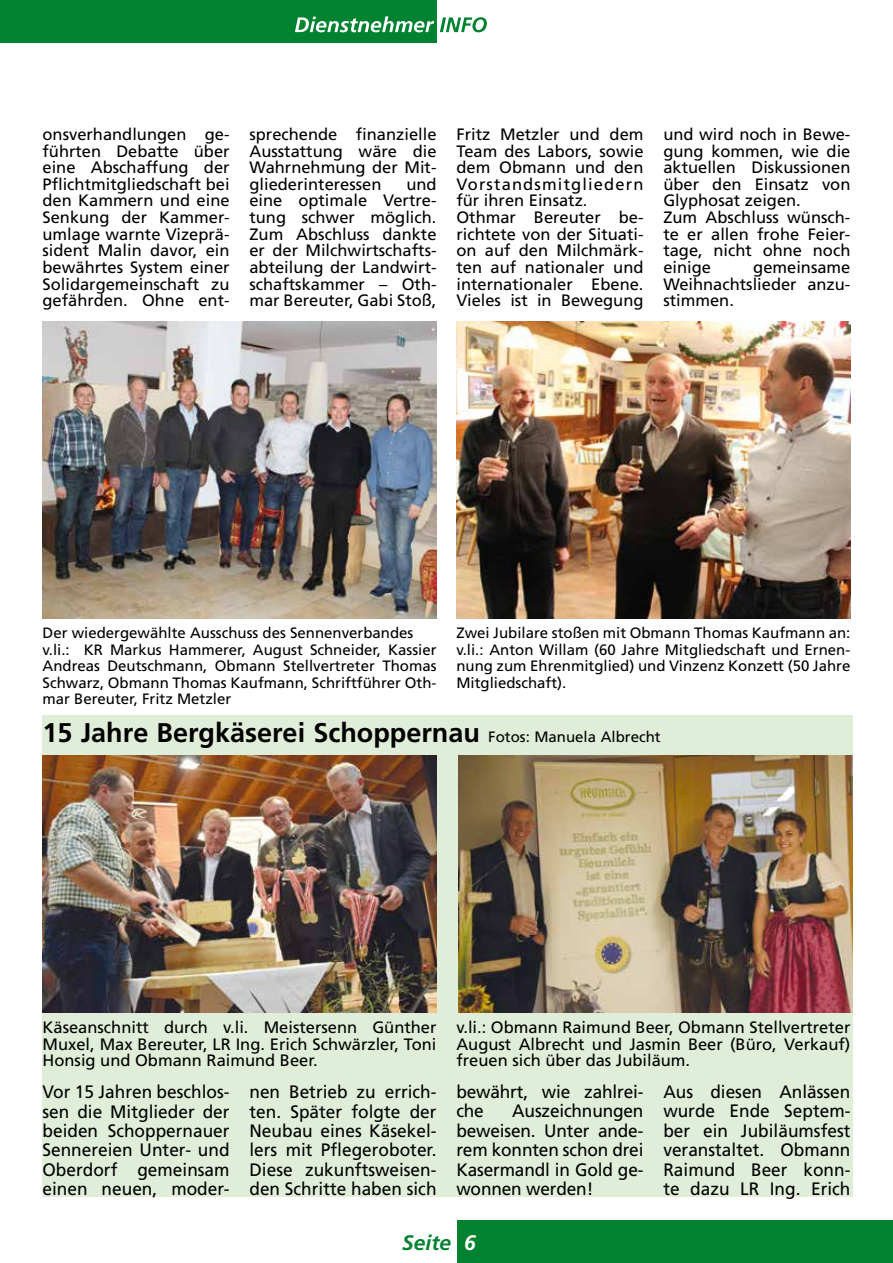
<style>
.page{position:relative;width:893px;height:1263px;background:#fff}
.page>*{position:absolute;margin:0;border:0;box-sizing:border-box;transform-origin:0 0}
.t1{font:700 27px "Frutiger LT";color:#000}
.t2{font:italic 700 21px "Frutiger LT";color:#008231}
.t3{font:18px/19.4px "Frutiger LT";color:#000;text-align:justify;scale:.96 1}
.t4{font:16.5px/16.6px "Frutiger LT";color:#000;text-align:justify}
.t5{font:15px/16.5px "Frutiger LT";color:#000}
.s1{font-weight:400;font-size:15px}
.s2{color:#fff}
</style>
<div class="page">
<div style="left:43px;top:716px;width:810px;height:481px;background:#e0edd9"></div>
<div style="left:0;top:0;width:437px;height:43px;background:#008231"></div>
<svg style="left:440px;top:17px;width:47px;height:15px"></svg>
<svg style="left:295px;top:16px;width:139px;height:16px"></svg>
<div style="left:457px;top:1220px;width:436px;height:43px;background:#008231"></div>
<img style="left:43px;top:322px;width:394px;height:296px">
<img style="left:43px;top:755px;width:394px;height:257px">
<img style="left:456px;top:322px;width:394px;height:296px">
<img style="left:458px;top:755px;width:395px;height:257px">
<p class="t4" style="left:43px;top:126px;width:189px">onsverhandlungen ge&shy;führten Debatte über eine Abschaffung der Pflichtmitgliedschaft bei den Kammern und eine Senkung der Kammer&shy;umlage warnte Vizeprä&shy;sident Malin davor, ein bewährtes System einer Solidargemeinschaft zu gefährden. Ohne ent-</p>
<p class="t4" style="left:249px;top:126px;width:189px">sprechende finanzielle Ausstattung wäre die Wahrnehmung der Mit&shy;gliederinteressen</p>
<p class="t4" style="left:249px;top:176px;width:189px;text-indent:157px">und eine optimale Vertre&shy;tung schwer möglich.<br>Zum Abschluss dankte er der Milchwirtschafts&shy;abteilung der Landwirt&shy;schaftskammer – Oth&shy;mar Bereuter, Gabi Stoß,</p>
<p class="t4" style="left:456px;top:126px;width:189px;text-align:left">Fritz Metzler und dem<br>Team des Labors, sowie dem Obmann und den<br>Vorstandsmitgliedern für ihren Einsatz.<br>Othmar Bereuter be&shy;richtete von der Situati&shy;on auf den Milchmärk&shy;ten auf nationaler und internationaler Ebene.<br>Vieles ist in Bewegung</p>
<p class="t4" style="left:663px;top:126px;width:189px;text-align:left">und wird noch in Bewe&shy;gung kommen, wie die aktuellen Diskussionen über den Einsatz von<br>Glyphosat zeigen.<br>Zum Abschluss wünsch&shy;te er allen frohe Feier&shy;tage, nicht ohne noch einige</p>
<p class="t4" style="left:663px;top:259px;width:189px;text-indent:90px">gemeinsame Weihnachtslieder anzu&shy;stimmen.</p>
<p class="t5" style="left:43px;top:625px;width:396px">Der wiedergewählte Ausschuss des Sennenverbandes v.li.: KR Markus Hammerer, August Schneider, Kassier Andreas Deutschmann, Obmann Stellvertreter Thomas Schwarz, Obmann Thomas Kaufmann, Schriftführer Oth&shy;mar Bereuter, Fritz Metzler</p>
<p class="t5" style="left:456px;top:625px;width:396px;text-align:justify">Zwei Jubilare stoßen mit Obmann Thomas Kaufmann an: v.li.: Anton Willam (60 Jahre Mitgliedschaft und Ernen&shy;nung zum Ehrenmitglied) und Vinzenz Konzett (50 Jahre Mitgliedschaft).</p>
<h1 class="t1" style="left:43px;top:717px;width:620px">15 Jahre Bergkäserei Schoppernau <span class="s1">Fotos: Manuela Albrecht</span></h1>
<p class="t4" style="left:43px;top:1019px;width:396px">Käseanschnitt durch v.li. Meistersenn Günther Muxel, Max Bereuter, LR Ing. Erich Schwärzler, Toni Honsig und Obmann Raimund Beer.</p>
<p class="t3" style="left:43px;top:1082px;width:196px">Vor 15 Jahren beschlos&shy;sen die Mitglieder der beiden Schoppernauer Sennereien Unter- und Oberdorf gemeinsam einen neuen, moder-</p>
<p class="t3" style="left:249px;top:1082px;width:196px">nen Betrieb zu errich&shy;ten. Später folgte der Neubau eines Käsekel&shy;lers mit Pflegeroboter.<br>Diese zukunftsweisen&shy;den Schritte haben sich</p>
<p class="t4" style="left:456px;top:1019px;width:396px">v.li.: Obmann Raimund Beer, Obmann Stellvertreter August Albrecht und Jasmin Beer (Büro, Verkauf) freuen sich über das Jubiläum.</p>
<p class="t3" style="left:456px;top:1082px;width:196px">bewährt, wie zahlrei&shy;che</p>
<p class="t3" style="left:456px;top:1101px;width:196px;text-indent:56px">Auszeichnungen beweisen. Unter ande&shy;rem konnten schon drei Kasermandl in Gold ge&shy;wonnen werden!</p>
<p class="t3" style="left:663px;top:1082px;width:196px">Aus diesen Anlässen wurde Ende Septem&shy;ber ein Jubiläumsfest veranstaltet. Obmann Raimund Beer konn&shy;te dazu LR Ing. Erich</p>
<p class="t2" style="left:402px;top:1230px;width:75px">Seite <span class="s2">6</span></p>
</div>
